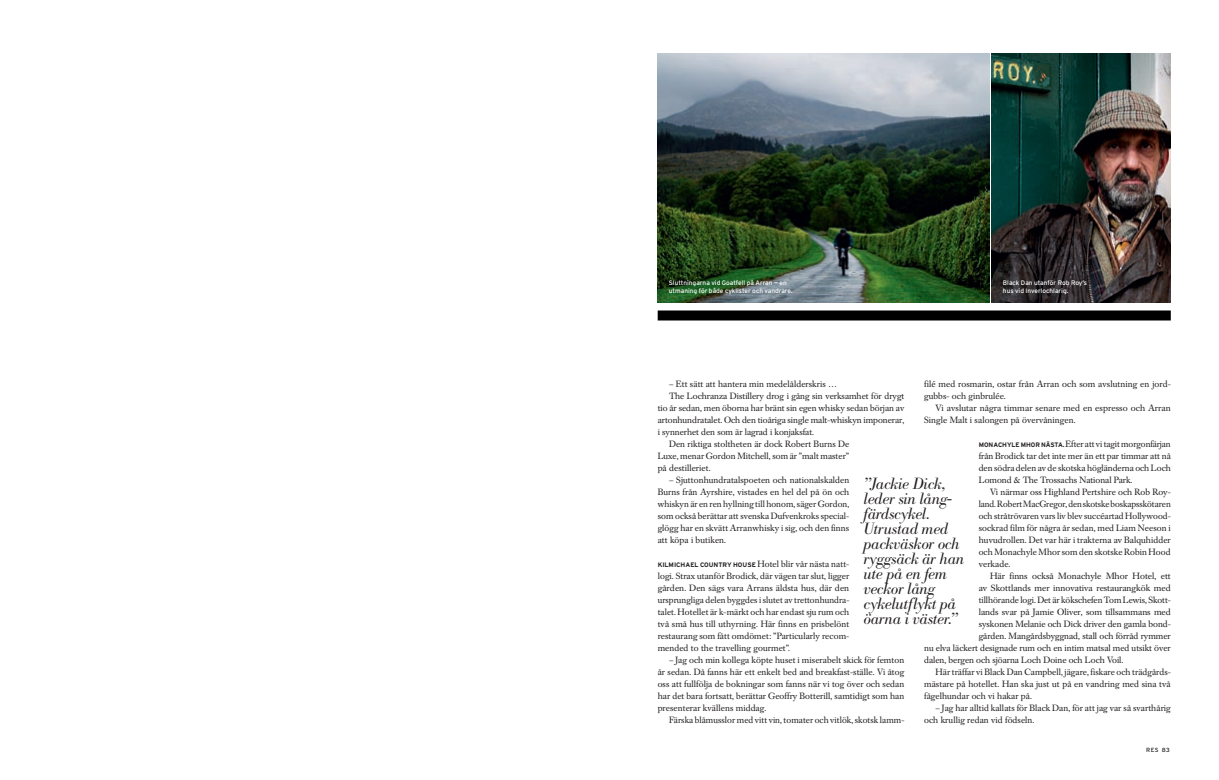
<style>
.page{position:relative;width:1219px;height:780px;background:#fff}
.page>*{position:absolute;margin:0;border:0;box-sizing:border-box;transform-origin:0 0}
.t1{font:italic 300 16px/15px "Bodoni BE";letter-spacing:-.02em;color:#231f20}
.t2{font:9px/12px "Casbu Lige";letter-spacing:.01em;color:#231f20;text-align:justify}
.t3{font:6.5px/8.5px "Interstate RES";color:#fff}
.t4{font:700 6.5px "Interstate RES";color:#231f20}
.t5{font:6px "Interstate RES";color:#231f20}
.s1{font-family:"Interstate RES";font-weight:700;font-size:6.5px}
.s2{font-family:"Casbu Lige";font-weight:400;font-size:9px}
</style>
<div class="page">
<img style="left:658px;top:54px;width:331px;height:249px">
<img style="left:992px;top:54px;width:179px;height:249px">
<div style="left:658px;top:310px;width:513px;height:10px;background:#010101"></div>
<p class="t3" style="left:669px;top:278px;width:125px">Sluttningarna vid Goatfell på Arran — en utmaning för både cyklister och vandrare.</p>
<p class="t3" style="left:1003px;top:278px;width:86px">Black Dan utanför Rob Roy’s hus vid Inverlochlarig.</p>
<p class="t2" style="left:924px;top:378px;width:248px">filé med rosmarin, ostar från Arran och som avslutning en jord&shy;gubbs- och ginbrulée.</p>
<p class="t2" style="left:924px;top:402px;width:248px;text-indent:11px">Vi avslutar några timmar senare med en espresso och Arran<br>Single Malt i salongen på övervåningen.</p>
<p class="t2" style="left:979px;top:438px;width:194px"><span class="s1">M ONAC HYLE M HOR NÄSTA.</span> Efter att vi tagit morgon-färjan från Brodick tar det inte mer än ett par timmar att nå den södra delen av de skotska högländerna och Loch Lomond &amp; The Trossachs National Park.</p>
<p class="t2" style="left:979px;top:486px;width:194px;text-indent:11px">Vi närmar oss Highland Pertshire och Rob Roy&shy;land. Robert MacGregor, den skotskeboskaps--skötaren och stråtrövaren vars liv blev succé-artad Hollywood&shy;sockrad film för några år sedan, med Liam Neeson i huvudrollen. Det var här i trakterna av Balquhidder och Monachyle Mhor som den skotske Robin Hood verkade.</p>
<p class="t2" style="left:990px;top:570px;width:182px">Här finns också Monachyle Mhor Hotel, ett</p>
<p class="t2" style="left:979px;top:582px;width:194px">av Skottlands mer innovativa restaurangkök med</p>
<p class="t2" style="left:979px;top:594px;width:194px">tillhörande logi. Det är kökschefen Tom Lewis, Skott-</p>
<p class="t2" style="left:979px;top:606px;width:194px">lands svar på Jamie Oliver, som tillsammans med</p>
<p class="t2" style="left:979px;top:618px;width:194px">syskonen Melanie och Dick driver den gamla bond-</p>
<p class="t2" style="left:979px;top:630px;width:194px">gården. Mangårdsbyggnad, stall och förråd rymmer</p>
<p class="t2" style="left:924px;top:642px;width:248px">nu elva läckert designade rum och en intim matsal med utsikt över</p>
<p class="t2" style="left:924px;top:654px;width:201px">dalen,-- bergen och sjöarna Loch Doine och Loch Voil.</p>
<p class="t2" style="left:935px;top:666px;width:237px">Här träffar vi Black Dan Campbell, jägare, fiskare och trädgårds-</p>
<p class="t2" style="left:924px;top:678px;width:248px">mästare på hotellet. Han ska just ut på en vandring med sina två</p>
<p class="t2" style="left:924px;top:690px;width:109px">fågelhundar och vi hakar på.</p>
<p class="t2" style="left:924px;top:702px;width:248px;text-indent:11px">– Jag har alltid kallats för Black Dan, för att jag var så svart-hårig och krullig redan vid födseln.</p>
<p class="t2" style="left:669px;top:378px;width:170px">– Ett sätt att hantera min medelålderskris …</p>
<p class="t2" style="left:669px;top:390px;width:237px">The Lochranza Distillery drog i gång sin verksamhet för drygt</p>
<p class="t2" style="left:658px;top:402px;width:248px">tio år sedan, men öborna har bränt sin egen whisky sedan början av</p>
<p class="t2" style="left:658px;top:414px;width:248px">artonhundratalet. Och den tio-åriga single malt-whiskyn imponerar,</p>
<p class="t2" style="left:658px;top:426px;width:158px">i synnerhet den som är lagrad i konjaksfat.</p>
<p class="t2" style="left:669px;top:438px;width:182px">Den riktiga stoltheten är dock Robert Burns De</p>
<p class="t2" style="left:658px;top:450px;width:193px">Luxe, menar Gordon Mitchell, som är ”malt master”</p>
<p class="t2" style="left:658px;top:462px;width:54px">på destilleriet.</p>
<p class="t2" style="left:658px;top:474px;width:193px;text-indent:11px">– Sjuttonhundratalspoeten och national-skalden Burns från Ayrshire, vistades en hel del på ön och whiskyn är en ren hyllning till honom, säger Gordon, som också berättar att svenska Dufvenkroks special&shy;glögg har en skvätt Arranwhisky i sig, och den finns att köpa i butiken.</p>
<p class="t4" style="left:658px;top:561px;width:193px">KILMICHAEL COUNTRY H OUSE <span class="s2">Hotel blir vår nästa natt-</span></p>
<p class="t2" style="left:658px;top:570px;width:193px">logi. Strax utanför Brodick, där vägen tar slut, ligger gården. Den sägs vara Arrans äldsta hus, där den ursprungliga delen byggdes i slutet av trettonhundra&shy;talet. Hotellet är k-märkt och har endast sju rum och två små hus till uthyrning. Här finns en prisbelönt restaurang som fått omdömet: ”Particularly recom&shy;mended to the travelling gourmet”.</p>
<p class="t2" style="left:658px;top:654px;width:248px;text-indent:11px">– Jag och min kollega köpte huset i miserabelt skick för femton år sedan. Då fanns här ett enkelt bed and breakfast-ställe. Vi åtog oss att fullfölja de bokningar som fanns när vi tog över och sedan har det bara fortsatt, berättar Geoffry Botterill, samtidigt som han presenterar kvällens middag.</p>
<p class="t2" style="left:669px;top:714px;width:237px">Färska blåmusslor med vitt vin, tomater och vitlök, skotsk lamm-</p>
<h1 class="t1" style="left:864px;top:476px;width:102px">”Jackie Dick, leder sin lång&shy;färdscykel. -Utrustad med packväskor och ryggsäck är han ute på en fem veckor lång cykelutflykt på öarna i väster.”</h1>
<p class="t5" style="left:1146px;top:746px;width:25px">RES 83</p>
</div>
